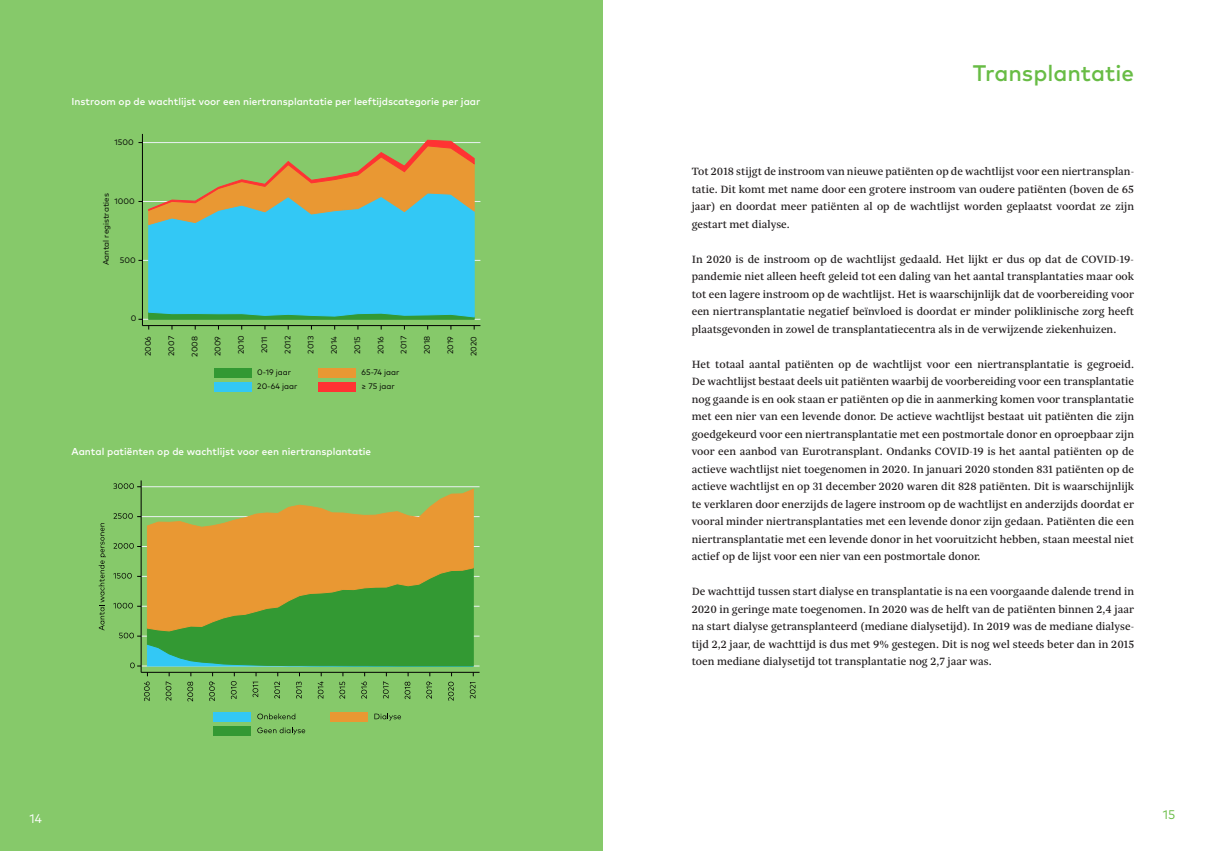
<style>
.page{position:relative;width:1205px;height:851px;background:#fff}
.page>*{position:absolute;margin:0;border:0;box-sizing:border-box;transform-origin:0 0}
.t1{font:500 22.5px "Mark OT";color:#68bc45}
.t2{font:12.5px "Mark OT";color:#fff}
.t3{font:12.5px "Mark OT";color:#68bc45}
.brood{font:11.25px/17.5px "Trola Text";color:#231f20;text-align:justify}
.kop_3{font:500 10px "Mark OT";color:#fff}
.t4{font:8px/13.9px "Mark OT";color:#000}
</style>
<div class="page">
<div style="left:0;top:0;width:602px;height:850px;background:#86c96a"></div>
<hr style="left:142px;top:319px;width:338px;height:1px;background:#eaf2f3">
<hr style="left:142px;top:260px;width:338px;height:1px;background:#eaf2f3">
<hr style="left:142px;top:201px;width:338px;height:1px;background:#eaf2f3">
<hr style="left:142px;top:142px;width:338px;height:1px;background:#eaf2f3">
<hr style="left:142px;top:134px;width:1px;height:191px;background:#000">
<hr style="left:142px;top:325px;width:338px;height:1px;background:#000">
<svg style="left:148px;top:139px;width:327px;height:190px"></svg>
<div style="left:214px;top:368px;width:37px;height:10px;background:#393"></div>
<div style="left:214px;top:382px;width:37px;height:10px;background:#33c8f5"></div>
<div style="left:318px;top:368px;width:37px;height:10px;background:#e99833"></div>
<div style="left:318px;top:382px;width:37px;height:10px;background:#f33"></div>
<hr style="left:141px;top:665px;width:338px;height:1px;background:#eaf2f3">
<hr style="left:141px;top:635px;width:338px;height:1px;background:#eaf2f3">
<hr style="left:141px;top:605px;width:338px;height:1px;background:#eaf2f3">
<hr style="left:141px;top:576px;width:338px;height:1px;background:#eaf2f3">
<hr style="left:141px;top:546px;width:338px;height:1px;background:#eaf2f3">
<hr style="left:141px;top:516px;width:338px;height:1px;background:#eaf2f3">
<hr style="left:141px;top:486px;width:338px;height:1px;background:#eaf2f3">
<svg style="left:146px;top:488px;width:328px;height:78px"></svg>
<hr style="left:141px;top:480px;width:1px;height:192px;background:#000">
<svg style="left:113px;top:543px;width:28px;height:5px"></svg>
<svg style="left:113px;top:513px;width:28px;height:5px"></svg>
<svg style="left:113px;top:483px;width:28px;height:6px"></svg>
<hr style="left:141px;top:672px;width:338px;height:1px;background:#000">
<svg style="left:99px;top:523px;width:7px;height:107px"></svg>
<svg style="left:113px;top:566px;width:362px;height:135px"></svg>
<div style="left:214px;top:712px;width:37px;height:10px;background:#33c8f5"></div>
<div style="left:214px;top:726px;width:37px;height:9px;background:#393"></div>
<div style="left:330px;top:712px;width:38px;height:10px;background:#e99833"></div>
<svg style="left:257px;top:713px;width:38px;height:6px"></svg>
<svg style="left:257px;top:727px;width:48px;height:7px"></svg>
<svg style="left:374px;top:713px;width:27px;height:7px"></svg>
<p class="kop_3" style="left:71px;top:95px;width:410px">Instroom op de wachtlijst voor een niertransplantatie per leeftijdscategorie per jaar</p>
<p class="t4" style="left:114px;top:135px;width:21px">1500</p>
<p class="t4" style="left:99px;top:265px;width:73px;rotate:-90deg">Aantal registraties</p>
<p class="t4" style="left:114px;top:194px;width:22px">1000</p>
<p class="t4" style="left:120px;top:253px;width:17px">500</p>
<p class="t4" style="left:131px;top:311px;width:7px">0</p>
<p class="t4" style="left:141px;top:356px;width:22px;rotate:-90deg">2006</p>
<p class="t4" style="left:164px;top:356px;width:21px;rotate:-90deg">2007</p>
<p class="t4" style="left:187px;top:356px;width:22px;rotate:-90deg">2008</p>
<p class="t4" style="left:211px;top:356px;width:22px;rotate:-90deg">2009</p>
<p class="t4" style="left:234px;top:354px;width:20px;rotate:-90deg">2010</p>
<p class="t4" style="left:257px;top:353px;width:18px;rotate:-90deg">2011</p>
<p class="t4" style="left:280px;top:353px;width:19px;rotate:-90deg">2012</p>
<p class="t4" style="left:304px;top:354px;width:19px;rotate:-90deg">2013</p>
<p class="t4" style="left:327px;top:354px;width:19px;rotate:-90deg">2014</p>
<p class="t4" style="left:350px;top:354px;width:19px;rotate:-90deg">2015</p>
<p class="t4" style="left:373px;top:354px;width:19px;rotate:-90deg">2016</p>
<p class="t4" style="left:397px;top:353px;width:19px;rotate:-90deg">2017</p>
<p class="t4" style="left:420px;top:354px;width:20px;rotate:-90deg">2018</p>
<p class="t4" style="left:443px;top:354px;width:19px;rotate:-90deg">2019</p>
<p class="t4" style="left:466px;top:356px;width:21px;rotate:-90deg">2020</p>
<p class="t4" style="left:257px;top:365px;width:42px">0-19 jaar<br>20-64 jaar</p>
<p class="t4" style="left:361px;top:365px;width:39px">65-74 jaar ≥ 75 jaar</p>
<p class="kop_3" style="left:71px;top:445px;width:301px">Aantal patiënten op de wachtlijst voor een niertransplantatie</p>
<p class="t2" style="left:30px;top:810px;width:14px">14</p>
<p class="t1" style="left:973px;top:59px;width:163px">Transplantatie</p>
<p class="brood" style="left:692px;top:163px;width:444px">Tot 2018 stijgt de instroom van nieuwe patiënten op de wachtlijst voor een niertransplan&shy;tatie. Dit komt met name door een grotere instroom van oudere patiënten (boven de 65 jaar) en doordat meer patiënten al op de wachtlijst worden geplaatst voordat ze zijn gestart met dialyse.</p>
<p class="brood" style="left:692px;top:250px;width:444px">In 2020 is de instroom op de wachtlijst gedaald. Het lijkt er dus op dat de COVID-19- pandemie niet alleen heeft geleid tot een daling van het aantal transplantaties maar ook tot een lagere instroom op de wachtlijst. Het is waarschijnlijk dat de voorbereiding voor een niertransplantatie negatief beïnvloed is doordat er minder poliklinische zorg heeft plaatsgevonden in zowel de transplantatiecentra als in de verwijzende ziekenhuizen.</p>
<p class="brood" style="left:692px;top:355px;width:444px">Het totaal aantal patiënten op de wachtlijst voor een niertransplantatie is gegroeid.<br>De wachtlijst bestaat deels uit patiënten waarbij de voorbereiding voor een transplantatie nog gaande is en ook staan er patiënten op die in aanmerking komen voor transplantatie met een nier van een levende donor. De actieve wachtlijst bestaat uit patiënten die zijn goedgekeurd voor een niertransplantatie met een postmortale donor en oproepbaar zijn voor een aanbod van Eurotransplant. Ondanks COVID-19 is het aantal patiënten op de actieve wachtlijst niet toegenomen in 2020. In januari 2020 stonden 831 patiënten op de actieve wachtlijst en op 31 december 2020 waren dit 828 patiënten. Dit is waarschijnlijk te verklaren door enerzijds de lagere instroom op de wachtlijst en anderzijds doordat er vooral minder niertransplantaties met een levende donor zijn gedaan. Patiënten die een niertransplantatie met een levende donor in het vooruitzicht hebben, staan meestal niet actief op de lijst voor een nier van een postmortale donor.</p>
<p class="brood" style="left:692px;top:583px;width:444px">De wachttijd tussen start dialyse en transplantatie is na een voorgaande dalende trend in 2020 in geringe mate toegenomen. In 2020 was de helft van de patiënten binnen 2,4 jaar na start dialyse getransplanteerd (mediane dialysetijd). In 2019 was de mediane dialyse&shy;tijd 2,2 jaar, de wachttijd is dus met 9% gestegen. Dit is nog wel steeds beter dan in 2015 toen mediane dialysetijd tot transplantatie nog 2,7 jaar was.</p>
<p class="t3" style="left:1163px;top:807px;width:14px">15</p>
</div>
